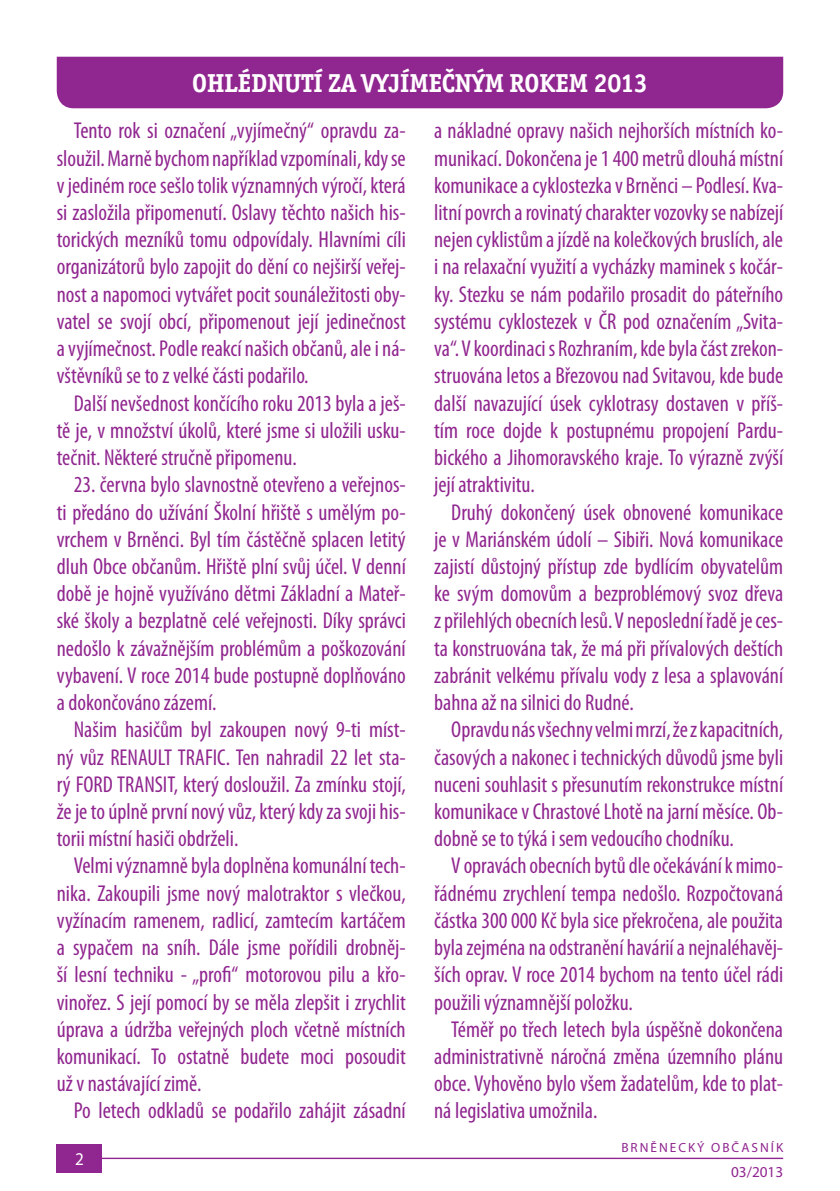
<style>
.page{position:relative;width:840px;height:1191px;background:#fff}
.page>*{position:absolute;margin:0;border:0;box-sizing:border-box;transform-origin:0 0}
.t1{font:700 26px "Officina Serif Itc TOT";color:#fff}
.t2{font:condensed 23px/27.2px "Myriad Pro";color:#90268f;text-align:justify}
.t3{font:18px "Myriad Pro";color:#fff;scale:.95 1}
.t4{font:15.2px "Myriad Pro";color:#90268f}
.t5{font:13.2px "Myriad Pro";letter-spacing:.15em;color:#90268f}
</style>
<div class="page">
<hr style="left:58px;top:1157px;width:724px;height:2px;background:#90268f">
<div style="left:57px;top:1144px;width:45px;height:28px;background:#90268f"></div>
<div style="left:57px;top:57px;width:725px;height:51px;background:#90268f"></div>
<p class="t1" style="left:192px;top:67px;width:457px">OHLÉDNUTÍ ZA VYJÍMEČNÝM ROKEM 2013</p>
<p class="t2" style="left:57px;top:118px;width:350px;text-indent:17px">Tento rok si označení „vyjímečný“ opravdu za&shy;sloužil. Marně bychom například vzpomínali, kdy se v jediném roce sešlo tolik významných výročí, která si zasložila připomenutí. Oslavy těchto našich his&shy;torických mezníků tomu odpovídaly. Hlavními cíli organizátorů bylo zapojit do dění co nejširší veřej&shy;nost a napomoci vytvářet pocit sounáležitosti oby&shy;vatel se svojí obcí, připomenout její jedinečnost a vyjímečnost. Podle reakcí našich občanů, ale i ná&shy;vštěvníků se to z velké části podařilo.</p>
<p class="t2" style="left:57px;top:390px;width:350px;text-indent:17px">Další nevšednost končícího roku 2013 byla a ješ&shy;tě je, v množství úkolů, které jsme si uložili usku&shy;tečnit. Některé stručně připomenu.</p>
<p class="t2" style="left:57px;top:471px;width:350px;text-indent:17px">23. června bylo slavnostně otevřeno a veřejnos&shy;ti předáno do užívání Školní hřiště s umělým po&shy;vrchem v Brněnci. Byl tím částěčně splacen letitý dluh Obce občanům. Hřiště plní svůj účel. V denní době je hojně využíváno dětmi Základní a Mateř&shy;ské školy a bezplatně celé veřejnosti. Díky správci nedošlo k závažnějším problémům a poškozování vybavení. V roce 2014 bude postupně doplňováno a dokončováno zázemí.</p>
<p class="t2" style="left:57px;top:716px;width:350px;text-indent:17px">Našim hasičům byl zakoupen nový 9-ti míst&shy;ný vůz RENAULT TRAFIC. Ten nahradil 22 let sta&shy;rý FORD TRANSIT, který dosloužil. Za zmínku stojí, že je to úplně první nový vůz, který kdy za svoji his&shy;torii místní hasiči obdrželi.</p>
<p class="t2" style="left:57px;top:852px;width:350px;text-indent:17px">Velmi významně byla doplněna komunální tech&shy;nika. Zakoupili jsme nový malotraktor s vlečkou, vyžínacím ramenem, radlicí, zamtecím kartáčem a sypačem na sníh. Dále jsme pořídili drobněj&shy;ší lesní techniku - „profi“ motorovou pilu a křo&shy;vinořez. S její pomocí by se měla zlepšit i zrychlit úprava a údržba veřejných ploch včetně místních komunikací. To ostatně budete moci posoudit už v nastávající zimě.</p>
<p class="t2" style="left:74px;top:1097px;width:333px">Po letech odkladů se podařilo zahájit zásadní</p>
<p class="t3" style="left:75px;top:1149px;width:11px">2</p>
<p class="t2" style="left:434px;top:118px;width:350px">a nákladné opravy našich nejhorších místních ko&shy;munikací. Dokončena je 1 400 metrů dlouhá místní komunikace a cyklostezka v Brněnci – Podlesí. Kva&shy;litní povrch a rovinatý charakter vozovky se nabízejí nejen cyklistům a jízdě na kolečkových bruslích, ale i na relaxační využití a vycházky maminek s kočár&shy;ky. Stezku se nám podařilo prosadit do páteřního systému cyklostezek v ČR pod označením „Svita&shy;va“. V koordinaci s Rozhraním, kde byla část zrekon&shy;struována letos a Březovou nad Svitavou, kde bude další navazující úsek cyklotrasy dostaven v příš&shy;tím roce dojde k postupnému propojení Pardu&shy;bického a Jihomoravského kraje. To výrazně zvýší její atraktivitu.</p>
<p class="t2" style="left:434px;top:499px;width:350px;text-indent:17px">Druhý dokončený úsek obnovené komunikace je v Mariánském údolí – Sibiři. Nová komunikace zajistí důstojný přístup zde bydlícím obyvatelům ke svým domovům a bezproblémový svoz dřeva z přilehlých obecních lesů. V neposlední řadě je ces&shy;ta konstruována tak, že má při přívalových deštích zabránit velkému přívalu vody z lesa a splavování bahna až na silnici do Rudné.</p>
<p class="t2" style="left:434px;top:716px;width:350px;text-indent:17px">Opravdu nás všechny velmi mrzí, že z kapacitních, časových a nakonec i technických důvodů jsme byli nuceni souhlasit s přesunutím rekonstrukce místní komunikace v Chrastové Lhotě na jarní měsíce. Ob&shy;dobně se to týká i sem vedoucího chodníku.</p>
<p class="t2" style="left:434px;top:852px;width:350px;text-indent:17px">V opravách obecních bytů dle očekávání k mimo&shy;řádnému zrychlení tempa nedošlo. Rozpočtovaná částka 300 000 Kč byla sice překročena, ale použita byla zejména na odstranění havárií a nejnaléhavěj&shy;ších oprav. V roce 2014 bychom na tento účel rádi použili významnější položku.</p>
<p class="t2" style="left:434px;top:1016px;width:350px;text-indent:17px">Téměř po třech letech byla úspěšně dokončena administrativně náročná změna územního plánu obce. Vyhověno bylo všem žadatelům, kde to plat&shy;ná legislativa umožnila.</p>
<p class="t5" style="left:621px;top:1140px;width:163px">BRNĚNECKÝ OBČASNÍK</p>
<p class="t4" style="left:730px;top:1163px;width:53px">03/2013</p>
</div>
